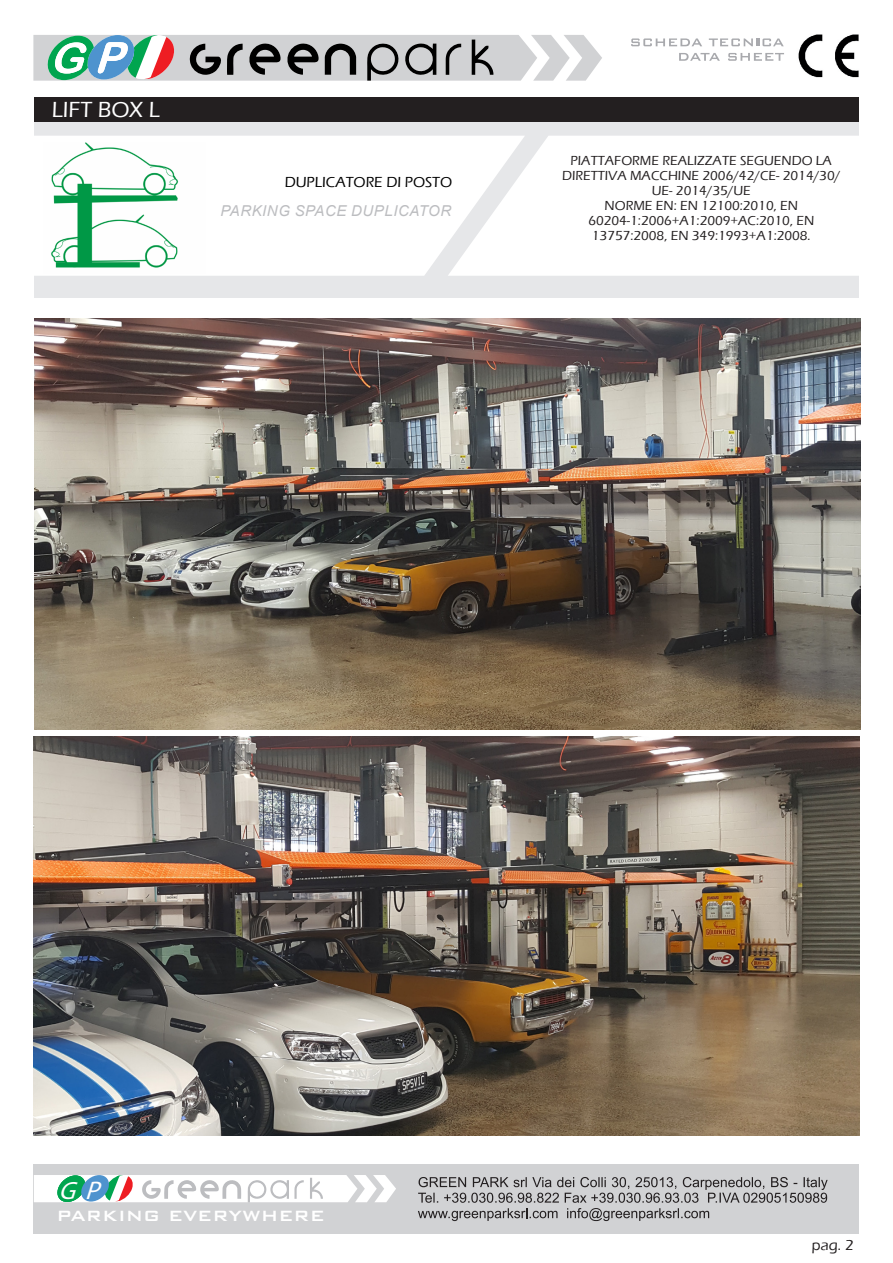
<style>
.page{position:relative;width:893px;height:1263px;background:#fff}
.page>*{position:absolute;margin:0;border:0;box-sizing:border-box;transform-origin:0 0}
.t1{font:italic 25.05px "Myriad Pro";color:#fff}
.t2{font:500 22.5px "Eras ITC";color:#fff}
.t3{font:500 19.8px "Bank Gothic BT";color:#fff}
.t4{font:italic 15px "Arial";letter-spacing:.035em;color:#bcbdc0}
.t5{font:500 15px "Eras ITC";color:#000}
.t6{font:500 15px "Eras ITC";color:#231f20}
.t7{font:500 13.5px/15px "Eras ITC";color:#231f20;text-align:center}
.s1{font-family:"Arial";font-weight:700;font-size:23.7px}
.s2{font-size:25.5px}
</style>
<div class="page">
<div style="left:34px;top:97px;width:825px;height:26px;background:#231f20"></div>
<div style="left:34px;top:123px;width:825px;height:175px;background:#e6e7e9"></div>
<div style="left:34px;top:136px;width:414px;height:140px;background:#fff"></div>
<div style="left:448px;top:136px;width:411px;height:140px;background:#fff"></div>
<svg style="left:33px;top:35px;width:569px;height:46px;background:#acb6b5"></svg>
<img style="left:798px;top:34px;width:61px;height:44px">
<svg style="left:631px;top:38px;width:71px;height:8px"></svg>
<svg style="left:709px;top:38px;width:75px;height:8px"></svg>
<svg style="left:679px;top:53px;width:41px;height:8px"></svg>
<svg style="left:728px;top:53px;width:56px;height:8px"></svg>
<div style="left:34px;top:1164px;width:825px;height:70px;background:#d1d2d4"></div>
<svg style="left:34px;top:1175px;width:362px;height:27px;background:#d8e4e2"></svg>
<svg style="left:418px;top:1177px;width:410px;height:44px"></svg>
<img style="left:43px;top:143px;width:163px;height:130px">
<img style="left:34px;top:737px;width:825px;height:398px">
<img style="left:35px;top:319px;width:825px;height:410px">
<p class="t2" style="left:52px;top:97px;width:109px">LIFT BOX L</p>
<p class="t5" style="left:285px;top:173px;width:169px">DUPLICATORE DI POSTO</p>
<p class="t4" style="left:220px;top:201px;width:232px">PARKING SPACE DUPLICATOR</p>
<p class="t7" style="left:562px;top:153px;width:280px">PIATTAFORME REALIZZATE SEGUENDO LA<br>DIRETTIVA MACCHINE 2006/42/CE- 2014/30/<br>UE- 2014/35/UE</p>
<p class="t7" style="left:588px;top:198px;width:227px">NORME EN: EN 12100:2010, EN<br>60204-1:2006+A1:2009+AC:2010, EN<br>13757:2008, EN 349:1993+A1:2008.</p>
<h1 class="t1" style="left:58px;top:1175px;width:51px">G<span class="s1">G</span> <span class="s2">P</span></h1>
<h3 class="t3" style="left:57px;top:1205px;width:270px">PARKING EVERYWHERE</h3>
<p class="t6" style="left:812px;top:1236px;width:43px">pag. 2</p>
</div>
